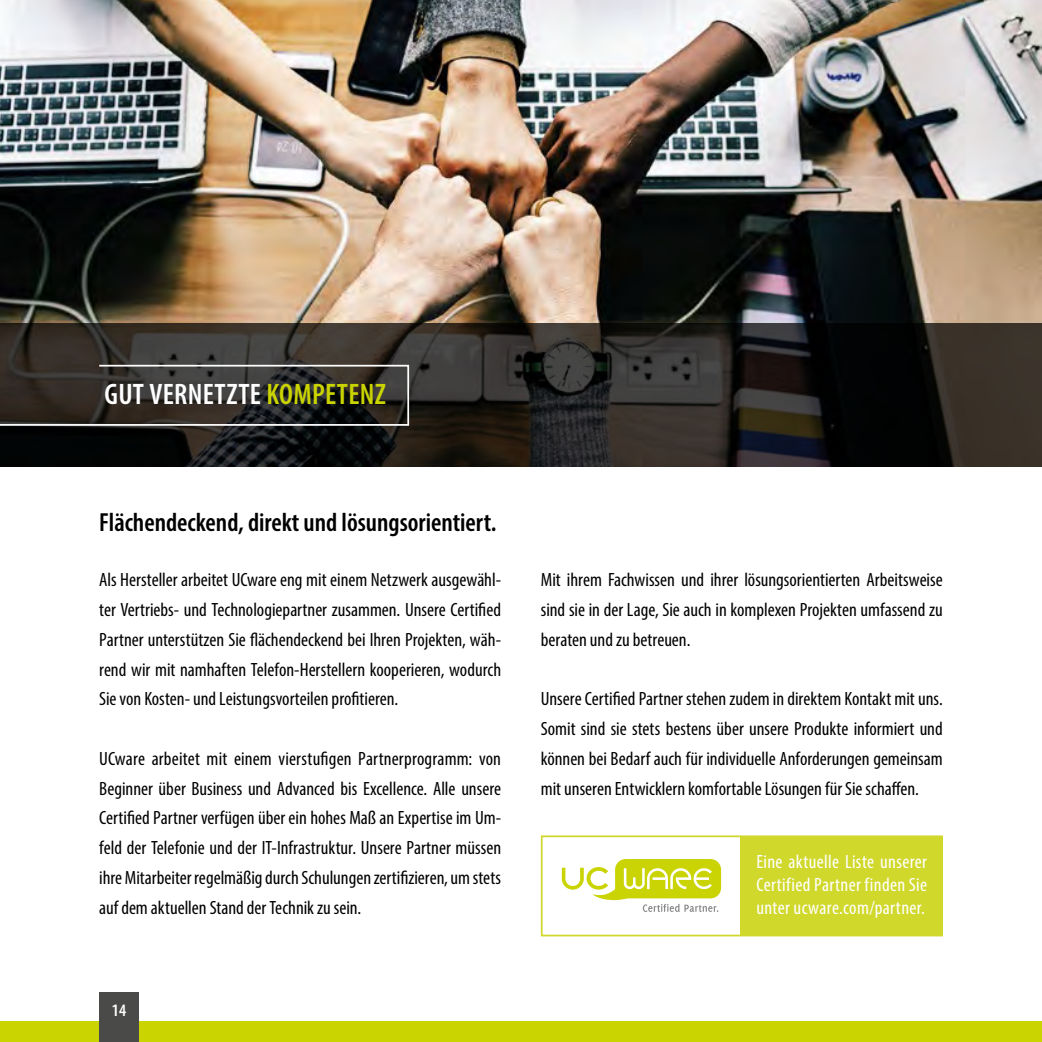
<style>
.page{position:relative;width:1042px;height:1042px;background:#fff}
.page>*{position:absolute;margin:0;border:0;box-sizing:border-box;transform-origin:0 0}
.t1{font:600 condensed 29.75px "Myriad Pro";letter-spacing:.01em;color:#fff}
.t2{font:600 condensed 26.25px "Myriad Pro";color:#000}
.t3{font:condensed 19.25px/29.8px "Myriad Pro";color:#000;text-align:justify}
.t4{font:condensed 19.25px/23.1px "Myriad Pro";letter-spacing:.02em;color:#fff;text-align:justify}
.t5{font:600 condensed 17.5px "Myriad Pro";color:#fff}
.s1{color:#cad400}
</style>
<div class="page">
<div style="left:0;top:1021px;width:1042px;height:21px;background:#cad400"></div>
<img style="left:0;top:0;width:1042px;height:323px">
<svg style="left:0;top:323px;width:1042px;height:144px;background:#252220"></svg>
<div style="left:99px;top:992px;width:40px;height:50px;background:#4a4a49"></div>
<svg style="left:0;top:364px;width:410px;height:63px;background:#393633"></svg>
<div style="left:541px;top:835px;width:402px;height:101px;border:2px solid #d1d82c"></div>
<div style="left:741px;top:836px;width:202px;height:99px;background:#d1d82c"></div>
<svg style="left:562px;top:859px;width:159px;height:53px"></svg>
<h1 class="t1" style="left:104px;top:375px;width:283px">GUT VERNETZTE <span class="s1">KOMPETENZ</span></h1>
<h2 class="t2" style="left:99px;top:506px;width:399px">Flächendeckend, direkt und lösungsorientiert.</h2>
<p class="t3" style="left:99px;top:565px;width:403px">Als Hersteller arbeitet UCware eng mit einem Netzwerk ausgewähl&shy;ter Vertriebs- und Technologiepartner zusammen. Unsere Certified Partner unterstützen Sie flächendeckend bei Ihren Projekten, wäh&shy;rend wir mit namhaften Telefon-Herstellern kooperieren, wodurch Sie von Kosten- und Leistungsvorteilen profitieren.</p>
<p class="t3" style="left:99px;top:743px;width:403px">UCware arbeitet mit einem vierstufigen Partnerprogramm: von Beginner über Business und Advanced bis Excellence. Alle unsere Certified Partner verfügen über ein hohes Maß an Expertise im Um&shy;feld der Telefonie und der IT-Infrastruktur. Unsere Partner müssen ihre Mitarbeiter regelmäßig durch Schulungen zertifizieren, um stets auf dem aktuellen Stand der Technik zu sein.</p>
<p class="t5" style="left:112px;top:999px;width:16px">14</p>
<p class="t3" style="left:541px;top:565px;width:403px">Mit ihrem Fachwissen und ihrer lösungsorientierten Arbeitsweise sind sie in der Lage, Sie auch in komplexen Projekten umfassend zu beraten und zu betreuen.</p>
<p class="t3" style="left:541px;top:684px;width:403px">Unsere Certified Partner stehen zudem in direktem Kontakt mit uns.<br>Somit sind sie stets bestens über unsere Produkte informiert und können bei Bedarf auch für individuelle Anforderungen gemeinsam mit unseren Entwicklern komfortable Lösungen für Sie schaffen.</p>
<p class="t4" style="left:756px;top:850px;width:172px">Eine aktuelle Liste unserer Certified Partner finden Sie unter ucware.com/partner.</p>
</div>
